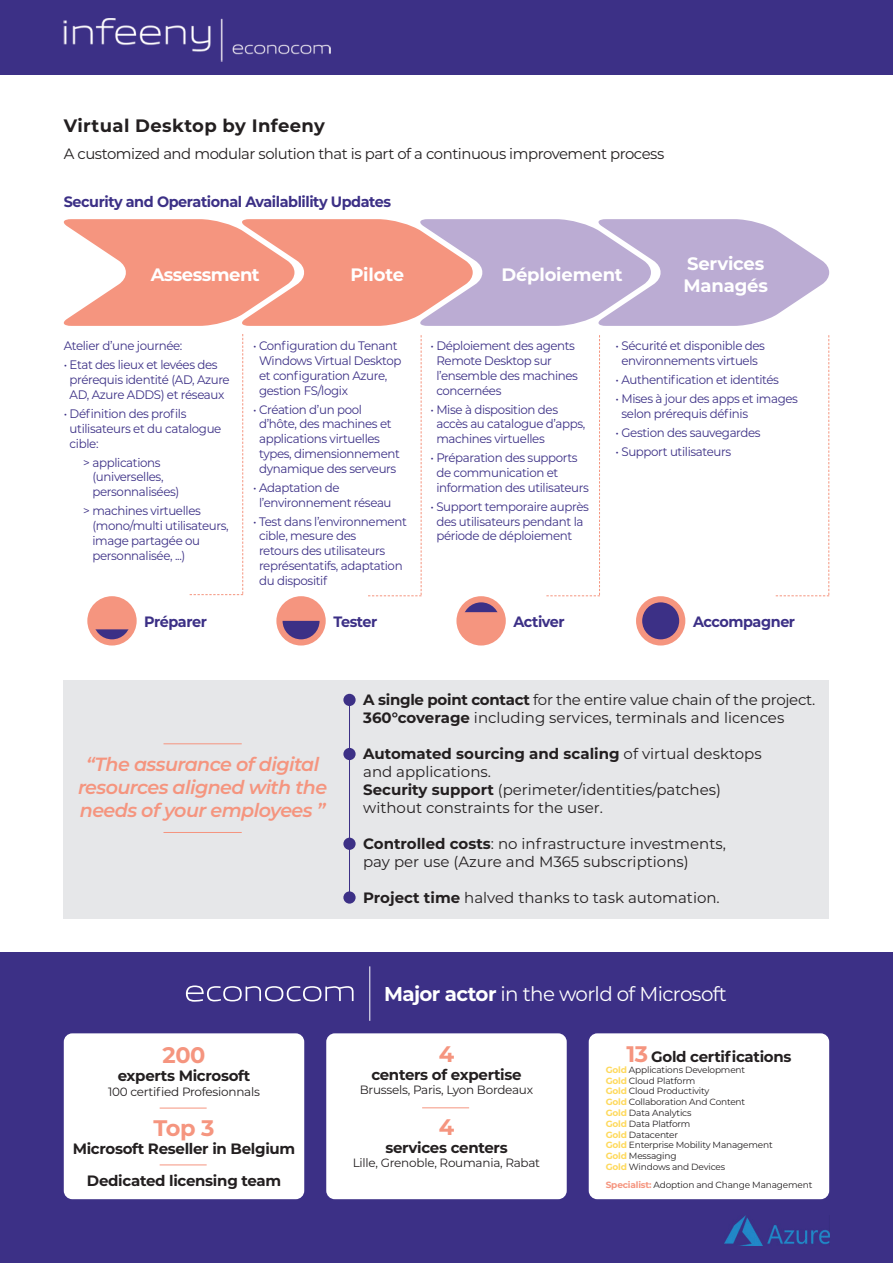
<style>
.page{position:relative;width:893px;height:1263px;background:#fff}
.page>*{position:absolute;margin:0;border:0;box-sizing:border-box;transform-origin:0 0}
.t1{font:700 22.5px "Montserrat";letter-spacing:-.02em;color:#f5957f}
.t2{font:20.1px "Montserrat";letter-spacing:-.03em;color:#fff}
.t3{font:italic 600 19.05px/23px "Montserrat";letter-spacing:-.03em;color:#f5957f;text-align:center}
.t4{font:700 18px/21.6px "Montserrat";letter-spacing:-.01em;color:#fff}
.t5{font:700 18px "Montserrat";letter-spacing:.02em;color:#231f20}
.t6{font:700 18px "Montserrat";letter-spacing:-.03em;color:#fff}
.t7{font:15px/18px "Montserrat";color:#231f20}
.t8{font:700 15px/31.5px "Montserrat";letter-spacing:-.02em;color:#231f20;text-align:center}
.t9{font:700 15px "Montserrat";letter-spacing:-.03em;color:#3c3086;scale:.96 1}
.t10{font:15px "Montserrat";letter-spacing:-.03em;color:#231f20}
.t11{font:12.3px/14.7px "Montserrat";letter-spacing:-.03em;color:#3c3086;scale:.96 1}
.t12{font:12px "Montserrat";letter-spacing:-.02em;color:#231f20}
.t13{font:9px/10.8px "Montserrat";letter-spacing:-.02em;color:#231f20}
.s1{font-weight:700}
.s2{font-size:22.5px;color:#f5957f}
.s3{font-weight:700;color:#fed95c}
.s4{font-weight:700;color:#f5957f}
</style>
<div class="page">
<svg style="left:63px;top:219px;width:766px;height:107px;background:#ddacb4"></svg>
<svg style="left:190px;top:334px;width:53px;height:261px"></svg>
<svg style="left:368px;top:335px;width:54px;height:261px"></svg>
<svg style="left:546px;top:335px;width:54px;height:261px"></svg>
<svg style="left:776px;top:335px;width:53px;height:261px"></svg>
<div style="left:0;top:952px;width:893px;height:311px;background:#3c3086"></div>
<div style="left:0;top:0;width:893px;height:75px;background:#3c3086"></div>
<div style="left:636px;top:596px;width:49px;height:49px;background:#f5957f;border-radius:50%"></div>
<div style="left:642px;top:602px;width:37px;height:37px;background:#3c3086;border-radius:50%"></div>
<div style="left:276px;top:596px;width:50px;height:49px;background:#f5957f;border-radius:50%"></div>
<svg style="left:283px;top:621px;width:37px;height:18px"></svg>
<div style="left:87px;top:596px;width:50px;height:49px;background:#f5957f;border-radius:50%"></div>
<svg style="left:93px;top:602px;width:37px;height:37px"></svg>
<svg style="left:91px;top:600px;width:43px;height:29px"></svg>
<div style="left:456px;top:596px;width:50px;height:49px;background:#f5957f;border-radius:50%"></div>
<div style="left:463px;top:602px;width:37px;height:37px;background:#3c3086;border-radius:50%"></div>
<svg style="left:460px;top:612px;width:42px;height:30px"></svg>
<div style="left:64px;top:679px;width:765px;height:239px;background:#e6e7e9"></div>
<hr style="left:163px;top:743px;width:79px;height:1px;background:#f5957f">
<hr style="left:163px;top:832px;width:79px;height:1px;background:#f5957f">
<div style="left:343px;top:748px;width:13px;height:12px;background:#3c3086;border-radius:50%"></div>
<div style="left:343px;top:694px;width:13px;height:12px;background:#3c3086;border-radius:50%"></div>
<div style="left:343px;top:838px;width:13px;height:12px;background:#3c3086;border-radius:50%"></div>
<svg style="left:343px;top:891px;width:13px;height:13px"></svg>
<hr style="left:349px;top:700px;width:1px;height:197px;background:#3c3086">
<svg style="left:186px;top:985px;width:168px;height:17px"></svg>
<hr style="left:369px;top:966px;width:1px;height:55px;background:#fff">
<div style="left:64px;top:1033px;width:240px;height:166px;background:#fff;border-radius:9px"></div>
<div style="left:326px;top:1033px;width:241px;height:166px;background:#fff;border-radius:9px"></div>
<div style="left:589px;top:1033px;width:240px;height:166px;background:#fff;border-radius:9px"></div>
<hr style="left:160px;top:1108px;width:47px;height:1px;background:#f5957f">
<hr style="left:160px;top:1164px;width:47px;height:1px;background:#f5957f">
<hr style="left:422px;top:1107px;width:47px;height:1px;background:#f5957f">
<img style="left:724px;top:1216px;width:105px;height:30px">
<img style="left:64px;top:18px;width:266px;height:43px">
<h3 class="t5" style="left:64px;top:113px;width:263px">Virtual Desktop by Infeeny</h3>
<p class="t10" style="left:64px;top:143px;width:602px">A customized and modular solution that is part of a continuous improvement process</p>
<p class="t9" style="left:64px;top:191px;width:342px">Security and Operational Availablility Updates</p>
<h3 class="t6" style="left:151px;top:262px;width:111px">Assessment</h3>
<h3 class="t4" style="left:350px;top:263px;width:55px">Pilote</h3>
<h3 class="t4" style="left:501px;top:263px;width:123px">Déploiement</h3>
<h3 class="t4" style="left:683px;top:252px;width:86px">Services<br>Managés</h3>
<p class="t11" style="left:64px;top:338px;width:125px">Atelier d’une journée:</p>
<p class="t11" style="left:70px;top:357px;width:168px;text-indent:-6px">• Etat des lieux et levées des prérequis identité (AD, Azure<br>AD, Azure ADDS) et réseaux</p>
<p class="t11" style="left:70px;top:406px;width:160px;text-indent:-6px">• Définition des profils utilisateurs et du catalogue cible:</p>
<p class="t11" style="left:92px;top:455px;width:92px;text-indent:-9px">&gt; applications (universelles, personnalisées)</p>
<p class="t11" style="left:92px;top:503px;width:143px;text-indent:-9px">&gt; machines virtuelles (mono/multi utilisateurs, image partagée ou personnalisée, ...)</p>
<p class="t11" style="left:259px;top:338px;width:150px;text-indent:-6px">• Configuration du Tenant<br>Windows Virtual Desktop et configuration Azure, gestion FS/logix</p>
<p class="t11" style="left:259px;top:402px;width:148px;text-indent:-6px">• Création d’un pool d’hôte, des machines et applications virtuelles types, dimensionnement dynamique des serveurs</p>
<p class="t11" style="left:259px;top:480px;width:139px;text-indent:-6px">• Adaptation de l’environnement réseau</p>
<p class="t11" style="left:259px;top:513px;width:155px;text-indent:-6px">• Test dans l’environnement cible, mesure des<br>retours des utilisateurs représentatifs, adaptation du dispositif</p>
<p class="t11" style="left:436px;top:338px;width:149px;text-indent:-6px">• Déploiement des agents<br>Remote Desktop sur l’ensemble des machines concernées</p>
<p class="t11" style="left:436px;top:402px;width:157px;text-indent:-6px">• Mise à disposition des accès au catalogue d’apps, machines virtuelles</p>
<p class="t11" style="left:436px;top:450px;width:160px;text-indent:-6px">• Préparation des supports de communication et information des utilisateurs</p>
<p class="t11" style="left:436px;top:499px;width:160px;text-indent:-6px">• Support temporaire auprès des utilisateurs pendant la période de déploiement</p>
<p class="t11" style="left:616px;top:338px;width:157px;text-align:center">• Sécurité et disponible des environnements virtuels</p>
<p class="t11" style="left:616px;top:372px;width:172px">• Authentification et identités</p>
<p class="t11" style="left:621px;top:391px;width:185px;text-indent:-6px">• Mises à jour des apps et images selon prérequis définis</p>
<p class="t11" style="left:616px;top:425px;width:153px">• Gestion des sauvegardes</p>
<p class="t11" style="left:616px;top:444px;width:122px">• Support utilisateurs</p>
<p class="t9" style="left:144px;top:611px;width:67px">Préparer</p>
<p class="t9" style="left:333px;top:611px;width:47px">Tester</p>
<p class="t9" style="left:513px;top:611px;width:55px">Activer</p>
<p class="t9" style="left:693px;top:611px;width:108px">Accompagner</p>
<h3 class="t3" style="left:78px;top:752px;width:251px">“The assurance of digital resources aligned with the needs of your employees ”</h3>
<p class="t7" style="left:363px;top:690px;width:454px"><span class="s1">A single point contact</span> for the entire value chain of the project.<br><span class="s1">360°coverage</span> including services, terminals and licences</p>
<p class="t7" style="left:363px;top:744px;width:400px"><span class="s1">Automated sourcing and scaling</span> of virtual desktops and applications.<br><span class="s1">Security support</span> (perimeter/identities/patches) without constraints for the user.</p>
<p class="t7" style="left:363px;top:834px;width:364px"><span class="s1">Controlled costs</span>: no infrastructure investments, pay per use (Azure and M365 subscriptions)</p>
<p class="t7" style="left:363px;top:888px;width:358px"><span class="s1">Project time</span> halved thanks to task automation.</p>
<h1 class="t1" style="left:163px;top:1039px;width:44px">200</h1>
<p class="t8" style="left:118px;top:1059px;width:134px">experts Microsoft</p>
<p class="t12" style="left:108px;top:1083px;width:153px">100 certified Profesionnals</p>
<h1 class="t1" style="left:154px;top:1112px;width:62px">Top 3</h1>
<p class="t8" style="left:73px;top:1132px;width:224px">Microsoft Reseller in Belgium<br>Dedicated licensing team</p>
<h2 class="t2" style="left:384px;top:980px;width:344px"><span class="s1">Major actor</span> in the world of Microsoft</h2>
<h1 class="t1" style="left:439px;top:1038px;width:17px">4</h1>
<p class="t8" style="left:371px;top:1058px;width:152px">centers of expertise</p>
<p class="t12" style="left:360px;top:1082px;width:175px">Brussels, Paris, Lyon Bordeaux</p>
<h1 class="t1" style="left:439px;top:1110px;width:17px">4</h1>
<p class="t8" style="left:385px;top:1131px;width:124px">services centers</p>
<p class="t12" style="left:353px;top:1155px;width:189px">Lille, Grenoble, Roumania, Rabat</p>
<p class="t8" style="left:626px;top:1040px;width:167px"><span class="s2">13</span> Gold certifications</p>
<p class="t13" style="left:606px;top:1064px;width:168px"><span class="s3">Gold</span> Applications Development<br><span class="s3">Gold</span> Cloud Platform<br><span class="s3">Gold</span> Cloud Productivity<br><span class="s3">Gold</span> Collaboration And Content<br><span class="s3">Gold</span> Data Analytics<br><span class="s3">Gold</span> Data Platform<br><span class="s3">Gold</span> Datacenter<br><span class="s3">Gold</span> Enterprise Mobility Management<br><span class="s3">Gold</span> Messaging<br><span class="s3">Gold</span> Windows and Devices</p>
<p class="t13" style="left:606px;top:1179px;width:208px"><span class="s4">Specialist:</span> Adoption and Change Management</p>
</div>
